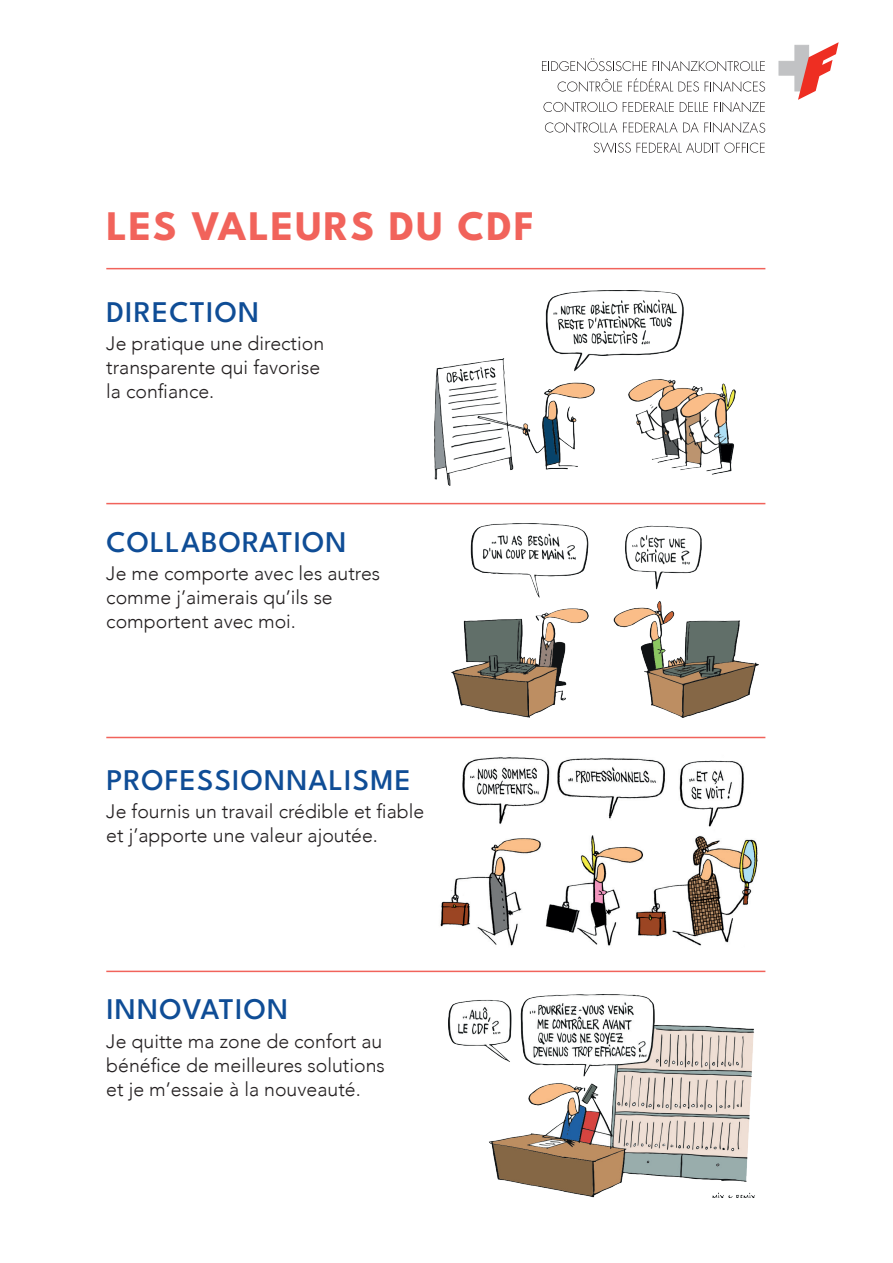
<style>
.page{position:relative;width:893px;height:1263px;background:#fff}
.page>*{position:absolute;margin:0;border:0;box-sizing:border-box;transform-origin:0 0}
.t1{font:700 42px "League Spartan";letter-spacing:.035em;color:#f1635b}
.t2{font:500 30px "League Spartan";letter-spacing:.035em;color:#0f4d96}
.t3{font:300 19.5px/24px "Avenir";color:#231f20}
</style>
<div class="page">
<img style="left:440px;top:757px;width:318px;height:189px">
<div style="left:795px;top:45px;width:14px;height:46px;background:#c1c2c4"></div>
<div style="left:779px;top:61px;width:17px;height:14px;background:#c1c2c4"></div>
<svg style="left:798px;top:42px;width:41px;height:58px"></svg>
<svg style="left:542px;top:58px;width:105px;height:13px"></svg>
<svg style="left:653px;top:61px;width:112px;height:10px"></svg>
<svg style="left:558px;top:79px;width:64px;height:13px"></svg>
<svg style="left:628px;top:78px;width:71px;height:14px"></svg>
<svg style="left:705px;top:81px;width:60px;height:11px"></svg>
<svg style="left:543px;top:102px;width:74px;height:10px"></svg>
<svg style="left:623px;top:102px;width:51px;height:10px"></svg>
<svg style="left:680px;top:102px;width:28px;height:10px"></svg>
<svg style="left:714px;top:102px;width:51px;height:10px"></svg>
<svg style="left:594px;top:142px;width:171px;height:11px"></svg>
<svg style="left:545px;top:122px;width:72px;height:11px"></svg>
<svg style="left:623px;top:122px;width:142px;height:11px"></svg>
<img style="left:434px;top:290px;width:301px;height:195px">
<img style="left:451px;top:523px;width:307px;height:195px">
<hr style="left:106px;top:503px;width:659px;height:1px;background:#f1635b">
<hr style="left:106px;top:737px;width:659px;height:1px;background:#f1635b">
<hr style="left:106px;top:971px;width:659px;height:1px;background:#f1635b">
<img style="left:448px;top:994px;width:307px;height:203px">
<hr style="left:106px;top:268px;width:659px;height:1px;background:#f1635b">
<h1 class="t1" style="left:106px;top:196px;width:429px">LES VALEURS DU CDF</h1>
<h2 class="t2" style="left:106px;top:290px;width:154px">DIRECTION</h2>
<p class="t3" style="left:106px;top:331px;width:219px">Je pratique une direction transparente qui favorise la confiance.</p>
<h2 class="t2" style="left:106px;top:520px;width:242px">COLLABORATION</h2>
<p class="t3" style="left:106px;top:561px;width:275px">Je me comporte avec les autres comme j’aimerais qu’ils se comportent avec moi.</p>
<h2 class="t2" style="left:106px;top:758px;width:306px">PROFESSIONNALISME</h2>
<p class="t3" style="left:106px;top:800px;width:319px">Je fournis un travail crédible et fiable et j’apporte une valeur ajoutée.</p>
<h2 class="t2" style="left:106px;top:987px;width:183px">INNOVATION</h2>
<p class="t3" style="left:106px;top:1029px;width:280px">Je quitte ma zone de confort au bénéfice de meilleures solutions et je m’essaie à la nouveauté.</p>
</div>
